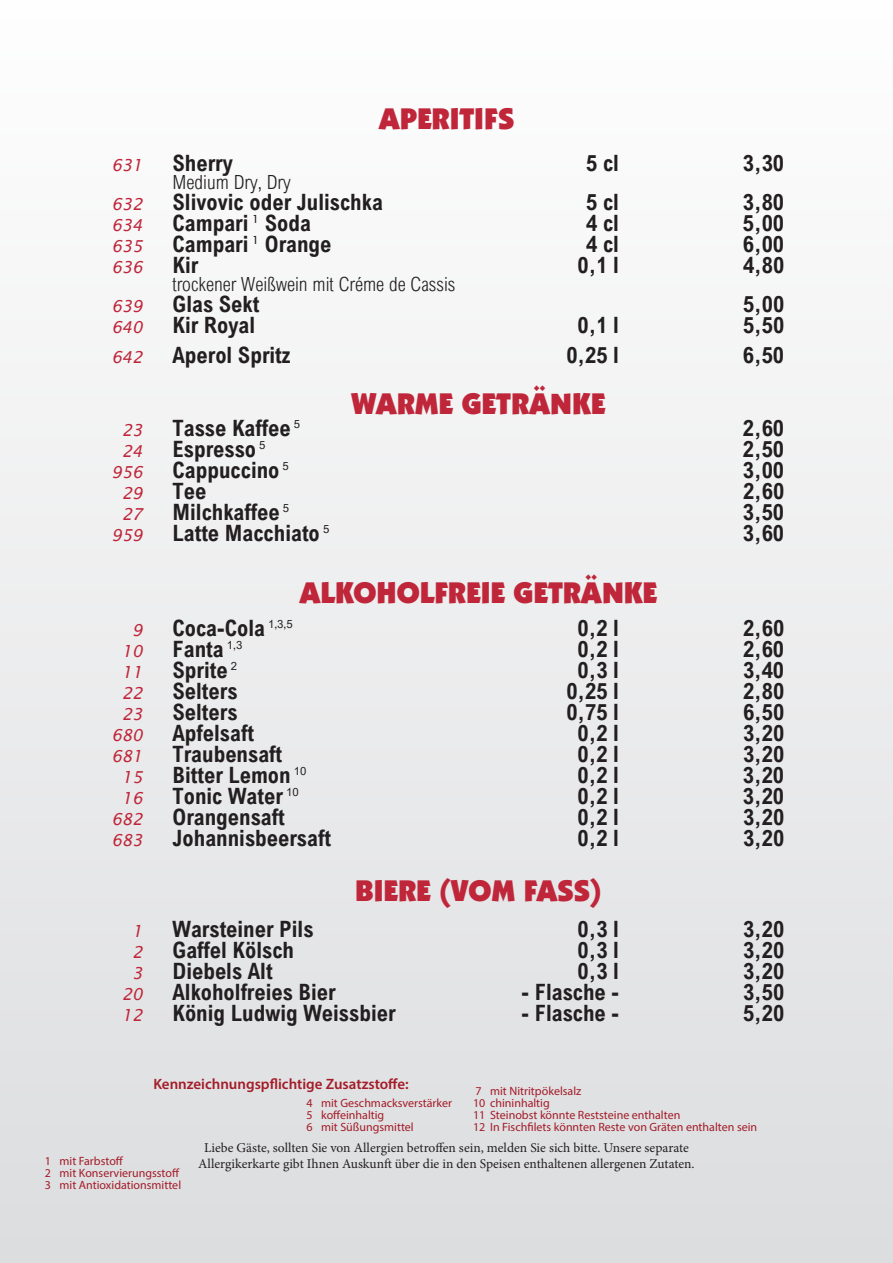
<style>
.page{position:relative;width:893px;height:1263px;background:#fff}
.page>*{position:absolute;margin:0;border:0;box-sizing:border-box;transform-origin:0 0}
.t1{font:900 30px "Kabel IT Cby BT";color:#bf263a}
.t2{font:700 22.5px "Arial Nova Cond";color:#231f20}
.t3{font:300 19.5px "Arial Nova Cond";color:#231f20}
.t4{font:italic 16.5px "Lucida Sans";color:#bf263a}
.t5{font:600 15px "Myriad Pro";color:#a31c29}
.t6{font:13.5px/16.2px "Minion Pro";color:#231f20;text-align:center}
.t7{font:12px/12px "Myriad Pro";color:#a31c29}
</style>
<div class="page">
<div style="left:0;top:0;width:893px;height:1263px;background:linear-gradient(to bottom,#fefefe,#dcdddf)"></div>
<h1 class="t1" style="left:379px;top:100px;width:137px">APERITIFS</h1>
<p class="t4" style="left:111px;top:156px;width:33px">631</p>
<p class="t2" style="left:173px;top:149px;width:62px">Sherry</p>
<p class="t2" style="left:586px;top:149px;width:34px">5 cl</p>
<p class="t2" style="left:743px;top:149px;width:43px">3,30</p>
<p class="t3" style="left:173px;top:170px;width:120px">Medium Dry, Dry</p>
<p class="t4" style="left:111px;top:195px;width:33px">632</p>
<p class="t2" style="left:173px;top:188px;width:212px">Slivovic oder Julischka</p>
<p class="t2" style="left:586px;top:188px;width:34px">5 cl</p>
<p class="t2" style="left:743px;top:188px;width:43px">3,80</p>
<p class="t4" style="left:111px;top:216px;width:33px">634</p>
<p class="t2" style="left:173px;top:209px;width:140px">Campari <sup>1</sup> Soda</p>
<p class="t2" style="left:586px;top:209px;width:34px">4 cl</p>
<p class="t2" style="left:743px;top:209px;width:43px">5,00</p>
<p class="t4" style="left:111px;top:237px;width:33px">635</p>
<p class="t2" style="left:173px;top:230px;width:161px">Campari <sup>1</sup> Orange</p>
<p class="t2" style="left:586px;top:230px;width:34px">4 cl</p>
<p class="t2" style="left:743px;top:230px;width:43px">6,00</p>
<p class="t4" style="left:111px;top:258px;width:33px">636</p>
<p class="t2" style="left:173px;top:251px;width:27px">Kir</p>
<p class="t2" style="left:578px;top:251px;width:43px">0,1 l</p>
<p class="t2" style="left:743px;top:251px;width:43px">4,80</p>
<p class="t3" style="left:173px;top:272px;width:284px">trockener Weißwein mit Créme de Cassis</p>
<p class="t4" style="left:111px;top:297px;width:33px">639</p>
<p class="t2" style="left:173px;top:290px;width:88px">Glas Sekt</p>
<p class="t2" style="left:743px;top:290px;width:43px">5,00</p>
<p class="t4" style="left:111px;top:318px;width:33px">640</p>
<p class="t2" style="left:173px;top:311px;width:84px">Kir Royal</p>
<p class="t2" style="left:578px;top:311px;width:43px">0,1 l</p>
<p class="t2" style="left:743px;top:311px;width:43px">5,50</p>
<p class="t4" style="left:111px;top:348px;width:33px">642</p>
<p class="t2" style="left:173px;top:341px;width:120px">Aperol Spritz</p>
<p class="t2" style="left:566px;top:341px;width:54px">0,25 l</p>
<p class="t2" style="left:743px;top:341px;width:43px">6,50</p>
<h1 class="t1" style="left:351px;top:385px;width:256px">WARME GETRÄNKE</h1>
<p class="t4" style="left:122px;top:421px;width:22px">23</p>
<p class="t2" style="left:173px;top:414px;width:129px">Tasse Kaffee <sup>5</sup></p>
<p class="t2" style="left:743px;top:414px;width:43px">2,60</p>
<p class="t4" style="left:122px;top:442px;width:22px">24</p>
<p class="t2" style="left:173px;top:435px;width:95px">Espresso <sup>5</sup></p>
<p class="t2" style="left:743px;top:435px;width:43px">2,50</p>
<p class="t4" style="left:111px;top:463px;width:33px">956</p>
<p class="t2" style="left:173px;top:456px;width:118px">Cappuccino <sup>5</sup></p>
<p class="t2" style="left:743px;top:456px;width:43px">3,00</p>
<p class="t4" style="left:122px;top:484px;width:22px">29</p>
<p class="t2" style="left:173px;top:477px;width:35px">Tee</p>
<p class="t2" style="left:743px;top:477px;width:43px">2,60</p>
<p class="t4" style="left:122px;top:505px;width:22px">27</p>
<p class="t2" style="left:173px;top:498px;width:118px">Milchkaffee <sup>5</sup></p>
<p class="t2" style="left:743px;top:498px;width:43px">3,50</p>
<p class="t4" style="left:111px;top:526px;width:33px">959</p>
<p class="t2" style="left:173px;top:519px;width:158px">Latte Macchiato <sup>5</sup></p>
<p class="t2" style="left:743px;top:519px;width:43px">3,60</p>
<h1 class="t1" style="left:299px;top:574px;width:359px">ALKOHOLFREIE GETRÄNKE</h1>
<p class="t4" style="left:132px;top:620px;width:12px">9</p>
<p class="t2" style="left:173px;top:613px;width:122px">Coca-Cola <sup>1,3,5</sup></p>
<p class="t2" style="left:578px;top:613px;width:43px">0,2 l</p>
<p class="t2" style="left:743px;top:613px;width:43px">2,60</p>
<p class="t4" style="left:122px;top:641px;width:22px">10</p>
<p class="t2" style="left:173px;top:634px;width:71px">Fanta <sup>1,3</sup></p>
<p class="t2" style="left:578px;top:634px;width:43px">0,2 l</p>
<p class="t2" style="left:743px;top:634px;width:43px">2,60</p>
<p class="t4" style="left:122px;top:662px;width:22px">11</p>
<p class="t2" style="left:173px;top:655px;width:66px">Sprite <sup>2</sup></p>
<p class="t2" style="left:578px;top:655px;width:43px">0,3 l</p>
<p class="t2" style="left:743px;top:655px;width:43px">3,40</p>
<p class="t4" style="left:122px;top:683px;width:22px">22</p>
<p class="t2" style="left:173px;top:676px;width:67px">Selters</p>
<p class="t2" style="left:566px;top:676px;width:54px">0,25 l</p>
<p class="t2" style="left:743px;top:676px;width:43px">2,80</p>
<p class="t4" style="left:122px;top:704px;width:22px">23</p>
<p class="t2" style="left:173px;top:697px;width:67px">Selters</p>
<p class="t2" style="left:566px;top:697px;width:54px">0,75 l</p>
<p class="t2" style="left:743px;top:697px;width:43px">6,50</p>
<p class="t4" style="left:111px;top:725px;width:33px">680</p>
<p class="t2" style="left:173px;top:718px;width:83px">Apfelsaft</p>
<p class="t2" style="left:578px;top:718px;width:43px">0,2 l</p>
<p class="t2" style="left:743px;top:718px;width:43px">3,20</p>
<p class="t4" style="left:111px;top:746px;width:33px">681</p>
<p class="t2" style="left:173px;top:739px;width:111px">Traubensaft</p>
<p class="t2" style="left:578px;top:739px;width:43px">0,2 l</p>
<p class="t2" style="left:743px;top:739px;width:43px">3,20</p>
<p class="t4" style="left:122px;top:767px;width:22px">15</p>
<p class="t2" style="left:173px;top:760px;width:135px">Bitter Lemon <sup>10</sup></p>
<p class="t2" style="left:578px;top:760px;width:43px">0,2 l</p>
<p class="t2" style="left:743px;top:760px;width:43px">3,20</p>
<p class="t4" style="left:122px;top:788px;width:22px">16</p>
<p class="t2" style="left:173px;top:781px;width:128px">Tonic Water <sup>10</sup></p>
<p class="t2" style="left:578px;top:781px;width:43px">0,2 l</p>
<p class="t2" style="left:743px;top:781px;width:43px">3,20</p>
<p class="t4" style="left:111px;top:809px;width:33px">682</p>
<p class="t2" style="left:173px;top:802px;width:114px">Orangensaft</p>
<p class="t2" style="left:578px;top:802px;width:43px">0,2 l</p>
<p class="t2" style="left:743px;top:802px;width:43px">3,20</p>
<p class="t4" style="left:111px;top:830px;width:33px">683</p>
<p class="t2" style="left:173px;top:823px;width:160px">Johannisbeersaft</p>
<p class="t2" style="left:578px;top:823px;width:43px">0,2 l</p>
<p class="t2" style="left:743px;top:823px;width:43px">3,20</p>
<h1 class="t1" style="left:355px;top:872px;width:248px">BIERE (VOM FASS)</h1>
<p class="t4" style="left:132px;top:922px;width:12px">1</p>
<p class="t2" style="left:173px;top:915px;width:143px">Warsteiner Pils</p>
<p class="t2" style="left:578px;top:915px;width:43px">0,3 l</p>
<p class="t2" style="left:743px;top:915px;width:43px">3,20</p>
<p class="t4" style="left:132px;top:943px;width:12px">2</p>
<p class="t2" style="left:173px;top:936px;width:123px">Gaffel Kölsch</p>
<p class="t2" style="left:578px;top:936px;width:43px">0,3 l</p>
<p class="t2" style="left:743px;top:936px;width:43px">3,20</p>
<p class="t4" style="left:132px;top:964px;width:12px">3</p>
<p class="t2" style="left:173px;top:957px;width:102px">Diebels Alt</p>
<p class="t2" style="left:578px;top:957px;width:43px">0,3 l</p>
<p class="t2" style="left:743px;top:957px;width:43px">3,20</p>
<p class="t4" style="left:122px;top:985px;width:22px">20</p>
<p class="t2" style="left:173px;top:978px;width:165px">Alkoholfreies Bier</p>
<p class="t2" style="left:522px;top:978px;width:99px">- Flasche -</p>
<p class="t2" style="left:743px;top:978px;width:43px">3,50</p>
<p class="t4" style="left:122px;top:1006px;width:22px">12</p>
<p class="t2" style="left:173px;top:999px;width:224px">König Ludwig Weissbier</p>
<p class="t2" style="left:522px;top:999px;width:99px">- Flasche -</p>
<p class="t2" style="left:743px;top:999px;width:43px">5,20</p>
<p class="t5" style="left:153px;top:1075px;width:257px">Kennzeichnungspflichtige Zusatzstoffe:</p>
<p class="t7" style="left:306px;top:1097px;width:147px">4 mit Geschmacksverstärker<br>5 koffeinhaltig<br>6 mit Süßungsmittel</p>
<p class="t7" style="left:473px;top:1085px;width:286px">7 mit Nitritpökelsalz<br>10 chininhaltig<br>11 Steinobst könnte Reststeine enthalten<br>12 In Fischfilets könnten Reste von Gräten enthalten sein</p>
<p class="t7" style="left:45px;top:1154px;width:138px">1 mit Farbstoff<br>2 mit Konservierungsstoff<br>3 mit Antioxidationsmittel</p>
<p class="t6" style="left:198px;top:1140px;width:498px">Liebe Gäste, sollten Sie von Allergien betroffen sein, melden Sie sich bitte. Unsere separate<br>Allergikerkarte gibt Ihnen Auskunft über die in den Speisen enthaltenen allergenen Zutaten.</p>
</div>
